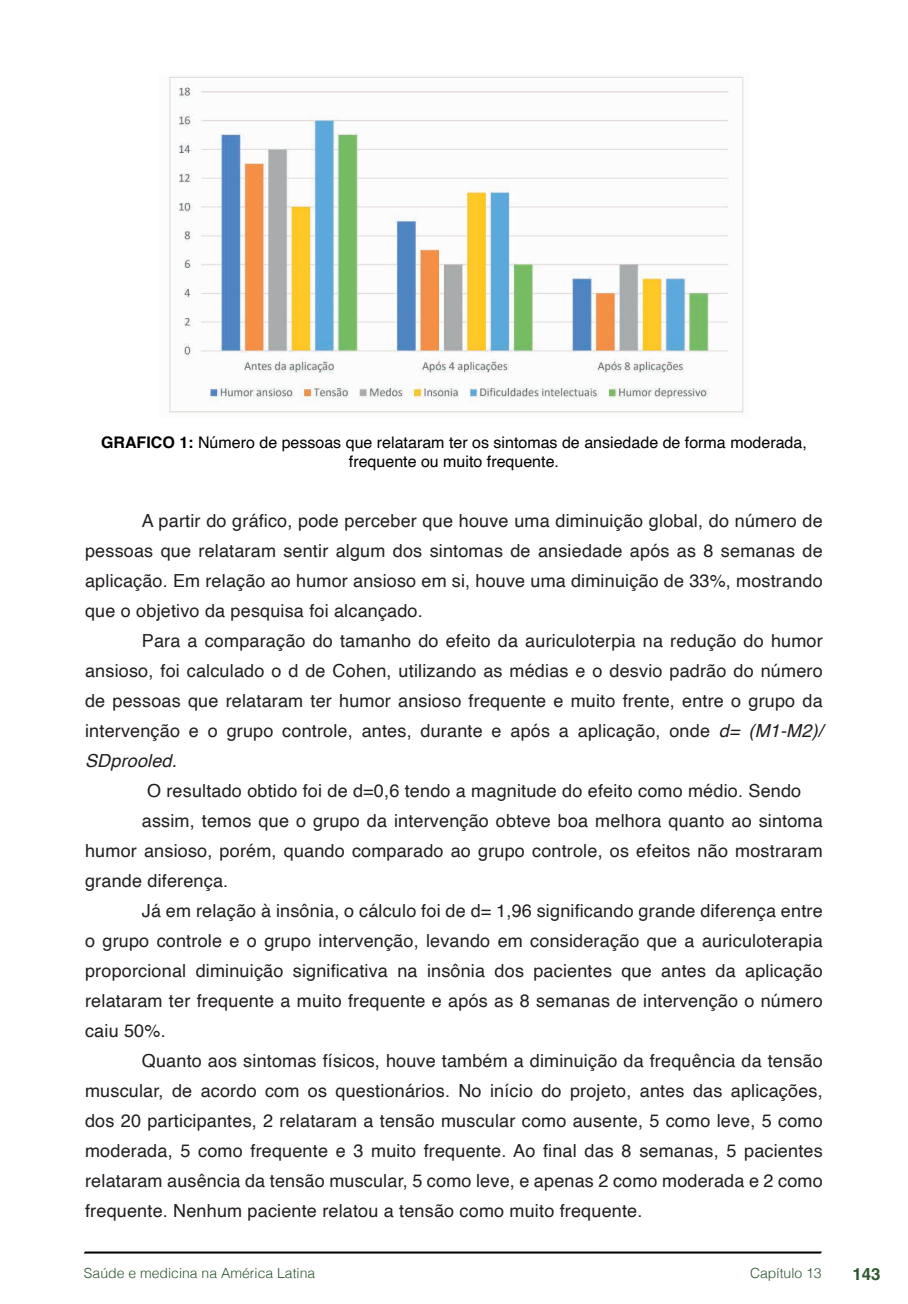
<style>
.page{position:relative;width:908px;height:1304px;background:#fff}
.page>*{position:absolute;margin:0;border:0;box-sizing:border-box;transform-origin:0 0}
.t1{font:18px/30px "Helvetica";letter-spacing:.01em;color:#231f20;text-align:justify}
.t2{font:700 16.8px "Helvetica";color:#2d5730}
.t3{font:16px/19.2px "Helvetica";color:#000;text-align:center}
.t4{font:300 14px "Helvetica";color:#2d5730}
.s1{font-weight:700}
.s2{font-style:italic}
</style>
<div class="page">
<svg style="left:84px;top:1251px;width:737px;height:3px;background:#515151"></svg>
<img style="left:169px;top:76px;width:575px;height:337px">
<p class="t3" style="left:101px;top:433px;width:707px"><span class="s1">GRAFICO 1:</span> Número de pessoas que relataram ter os sintomas de ansiedade de forma moderada, frequente ou muito frequente.</p>
<p class="t1" style="left:85px;top:506px;width:738px;text-indent:57px">A partir do gráfico, pode perceber que houve uma diminuição global, do número de pessoas que relataram sentir algum dos sintomas de ansiedade após as 8 semanas de aplicação. Em relação ao humor ansioso em si, houve uma diminuição de 33%, mostrando que o objetivo da pesquisa foi alcançado.</p>
<p class="t1" style="left:85px;top:626px;width:739px;text-indent:57px">Para a comparação do tamanho do efeito da auriculoterpia na redução do humor ansioso, foi calculado o d de Cohen, utilizando as médias e o desvio padrão do número de pessoas que relataram ter humor ansioso frequente e muito frente, entre o grupo da intervenção e o grupo controle, antes, durante e após a aplicação, onde <span class="s2">d= (M1-M2)/ SDprooled.</span></p>
<p class="t1" style="left:147px;top:776px;width:655px">O resultado obtido foi de d=0,6 tendo a magnitude do efeito como médio. Sendo</p>
<p class="t1" style="left:142px;top:806px;width:682px">assim, temos que o grupo da intervenção obteve boa melhora quanto ao sintoma</p>
<p class="t1" style="left:85px;top:836px;width:738px">humor ansioso, porém, quando comparado ao grupo controle, os efeitos não mostraram</p>
<p class="t1" style="left:85px;top:866px;width:144px">grande diferença.</p>
<p class="t1" style="left:142px;top:896px;width:682px">Já em relação à insônia, o cálculo foi de d= 1,96 significando grande diferença entre</p>
<p class="t1" style="left:85px;top:926px;width:738px">o grupo controle e o grupo intervenção, levando em consideração que a auriculoterapia</p>
<p class="t1" style="left:85px;top:956px;width:738px">proporcional diminuição significativa na insônia dos pacientes que antes da aplicação</p>
<p class="t1" style="left:85px;top:986px;width:738px">relataram ter frequente a muito frequente e após as 8 semanas de intervenção o número</p>
<p class="t1" style="left:85px;top:1016px;width:82px">caiu 50%.</p>
<p class="t1" style="left:142px;top:1046px;width:682px">Quanto aos sintomas físicos, houve também a diminuição da frequência da tensão</p>
<p class="t1" style="left:85px;top:1076px;width:738px">muscular, de acordo com os questionários. No início do projeto, antes das aplicações,</p>
<p class="t1" style="left:85px;top:1106px;width:738px">dos 20 participantes, 2 relataram a tensão muscular como ausente, 5 como leve, 5 como</p>
<p class="t1" style="left:85px;top:1136px;width:738px">moderada, 5 como frequente e 3 muito frequente. Ao final das 8 semanas, 5 pacientes</p>
<p class="t1" style="left:85px;top:1166px;width:738px">relataram ausência da tensão muscular, 5 como leve, e apenas 2 como moderada e 2 como</p>
<p class="t1" style="left:85px;top:1196px;width:558px">frequente. Nenhum paciente relatou a tensão como muito frequente.</p>
<p class="t4" style="left:84px;top:1261px;width:233px">Saúde e medicina na América Latina</p>
<p class="t4" style="left:749px;top:1261px;width:73px">Capítulo 13</p>
<p class="t2" style="left:851px;top:1264px;width:30px">143</p>
</div>
